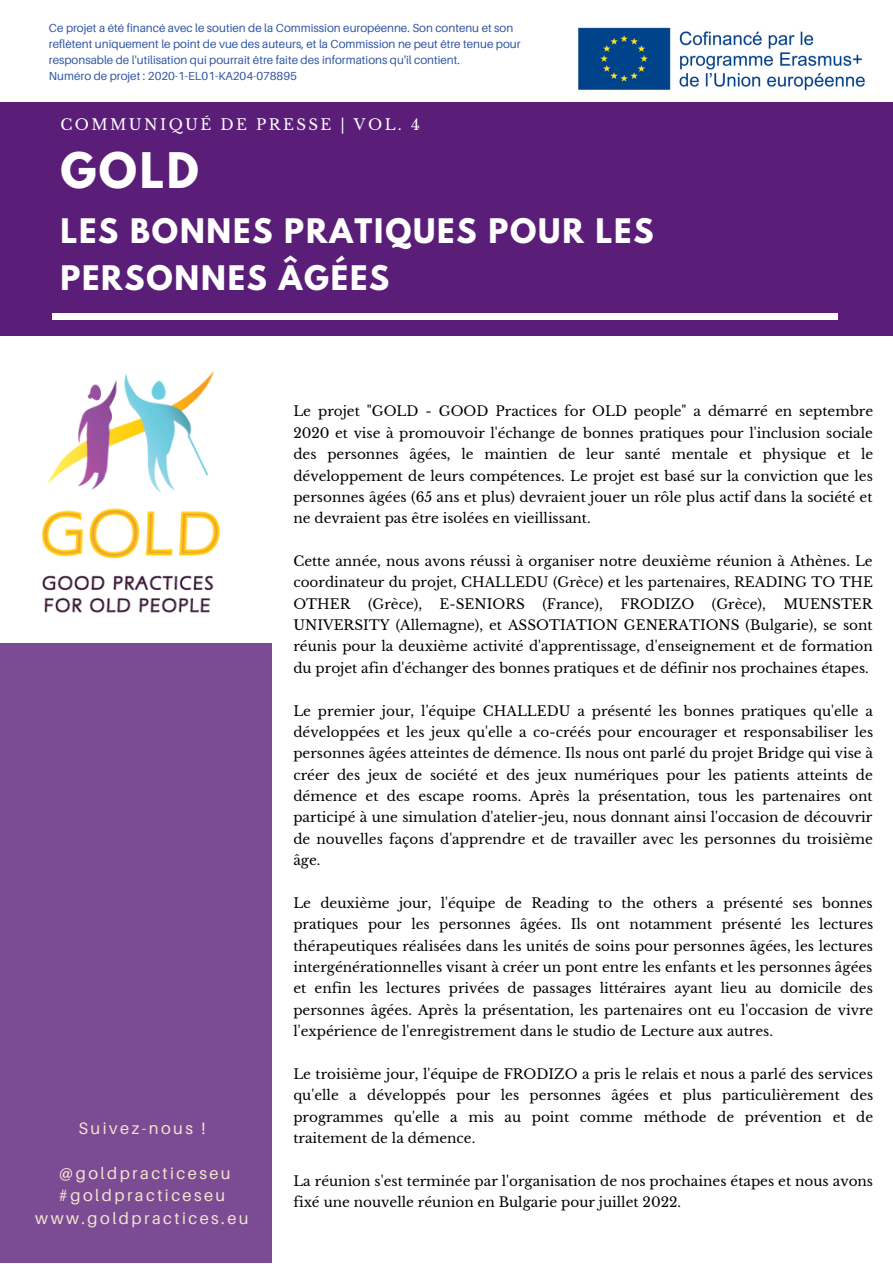
<style>
.page{position:relative;width:893px;height:1264px;background:#fff}
.page>*{position:absolute;margin:0;border:0;box-sizing:border-box;transform-origin:0 0}
.t1{font:700 43.5px "League Spartan";color:#fff}
.t2{font:700 30px/47.2px "League Spartan";letter-spacing:.06em;color:#fff}
.t3{font:16.5px/22.5px "Aileron";letter-spacing:.15em;color:#f4e4d0;text-align:center}
.t4{font:15px "Libre Baskerville";letter-spacing:.16em;color:#fff}
.t5{font:13.65px/21.3px "Libre Baskerville";color:#000;text-align:justify}
.t6{font:11.7px/16px "Aileron";color:#3157a3}
</style>
<div class="page">
<div style="left:0;top:46px;width:892px;height:289px;background:#5b1e78"></div>
<div style="left:52px;top:313px;width:785px;height:7px;background:#fff"></div>
<div style="left:0;top:0;width:892px;height:101px;background:#fff"></div>
<div style="left:0;top:643px;width:271px;height:619px;background:#7b4b93"></div>
<img style="left:42px;top:371px;width:178px;height:242px">
<img style="left:578px;top:27px;width:287px;height:64px">
<p class="t6" style="left:49px;top:19px;width:473px">Ce projet a été financé avec le soutien de la Commission européenne. Son contenu et son reflètent uniquement le point de vue des auteurs, et la Commission ne peut être tenue pour responsable de l'utilisation qui pourrait être faite des informations qu'il contient.<br>Numéro de projet : 2020-1-EL01-KA204-078895</p>
<p class="t4" style="left:60px;top:116px;width:361px">COMMUNIQUÉ DE PRESSE | VOL. 4</p>
<h1 class="t1" style="left:60px;top:148px;width:140px">GOLD</h1>
<h2 class="t2" style="left:60px;top:211px;width:594px">LES BONNES PRATIQUES POUR LES<br>PERSONNES ÂGÉES</h2>
<p class="t3" style="left:78px;top:1116px;width:128px">Suivez-nous !</p>
<p class="t3" style="left:35px;top:1161px;width:215px">@goldpracticeseu #goldpracticeseu www.goldpractices.eu</p>
<p class="t5" style="left:293px;top:401px;width:581px">Le projet "GOLD - GOOD Practices for OLD people" a démarré en septembre 2020 et vise à promouvoir l'échange de bonnes pratiques pour l'inclusion sociale des personnes âgées, le maintien de leur santé mentale et physique et le développement de leurs compétences. Le projet est basé sur la conviction que les personnes âgées (65 ans et plus) devraient jouer un rôle plus actif dans la société et ne devraient pas être isolées en vieillissant.</p>
<p class="t5" style="left:293px;top:550px;width:581px">Cette année, nous avons réussi à organiser notre deuxième réunion à Athènes. Le coordinateur du projet, CHALLEDU (Grèce) et les partenaires, READING TO THE OTHER</p>
<p class="t5" style="left:368px;top:593px;width:55px">(Grèce),</p>
<p class="t5" style="left:439px;top:593px;width:87px">E-SENIORS</p>
<p class="t5" style="left:542px;top:593px;width:62px">(France),</p>
<p class="t5" style="left:620px;top:593px;width:75px">FRODIZO</p>
<p class="t5" style="left:711px;top:593px;width:55px">(Grèce),</p>
<p class="t5" style="left:293px;top:593px;width:581px;text-indent:490px">MUENSTER UNIVERSITY (Allemagne), et ASSOTIATION GENERATIONS (Bulgarie), se sont réunis pour la deuxième activité d'apprentissage, d'enseignement et de formation du projet afin d'échanger des bonnes pratiques et de définir nos prochaines étapes.</p>
<p class="t5" style="left:293px;top:700px;width:581px">Le premier jour, l'équipe CHALLEDU a présenté les bonnes pratiques qu'elle a développées et les jeux qu'elle a co-créés pour encourager et responsabiliser les personnes âgées atteintes de démence. Ils nous ont parlé du projet Bridge qui vise à créer des jeux de société et des jeux numériques pour les patients atteints de démence et des escape rooms. Après la présentation, tous les partenaires ont participé à une simulation d'atelier-jeu, nous donnant ainsi l'occasion de découvrir de nouvelles façons d'apprendre et de travailler avec les personnes du troisième âge.</p>
<p class="t5" style="left:293px;top:892px;width:581px">Le deuxième jour, l'équipe de Reading to the others a présenté ses bonnes pratiques pour les personnes âgées. Ils ont notamment présenté les lectures thérapeutiques réalisées dans les unités de soins pour personnes âgées, les lectures intergénérationnelles visant à créer un pont entre les enfants et les personnes âgées et enfin les lectures privées de passages littéraires ayant lieu au domicile des personnes âgées. Après la présentation, les partenaires ont eu l'occasion de vivre l'expérience de l'enregistrement dans le studio de Lecture aux autres.</p>
<p class="t5" style="left:293px;top:1063px;width:581px">Le troisième jour, l'équipe de FRODIZO a pris le relais et nous a parlé des services qu'elle a développés pour les personnes âgées et plus particulièrement des programmes qu'elle a mis au point comme méthode de prévention et de traitement de la démence.</p>
<p class="t5" style="left:293px;top:1170px;width:581px">La réunion s'est terminée par l'organisation de nos prochaines étapes et nous avons fixé une nouvelle réunion en Bulgarie pour juillet 2022.</p>
</div>
